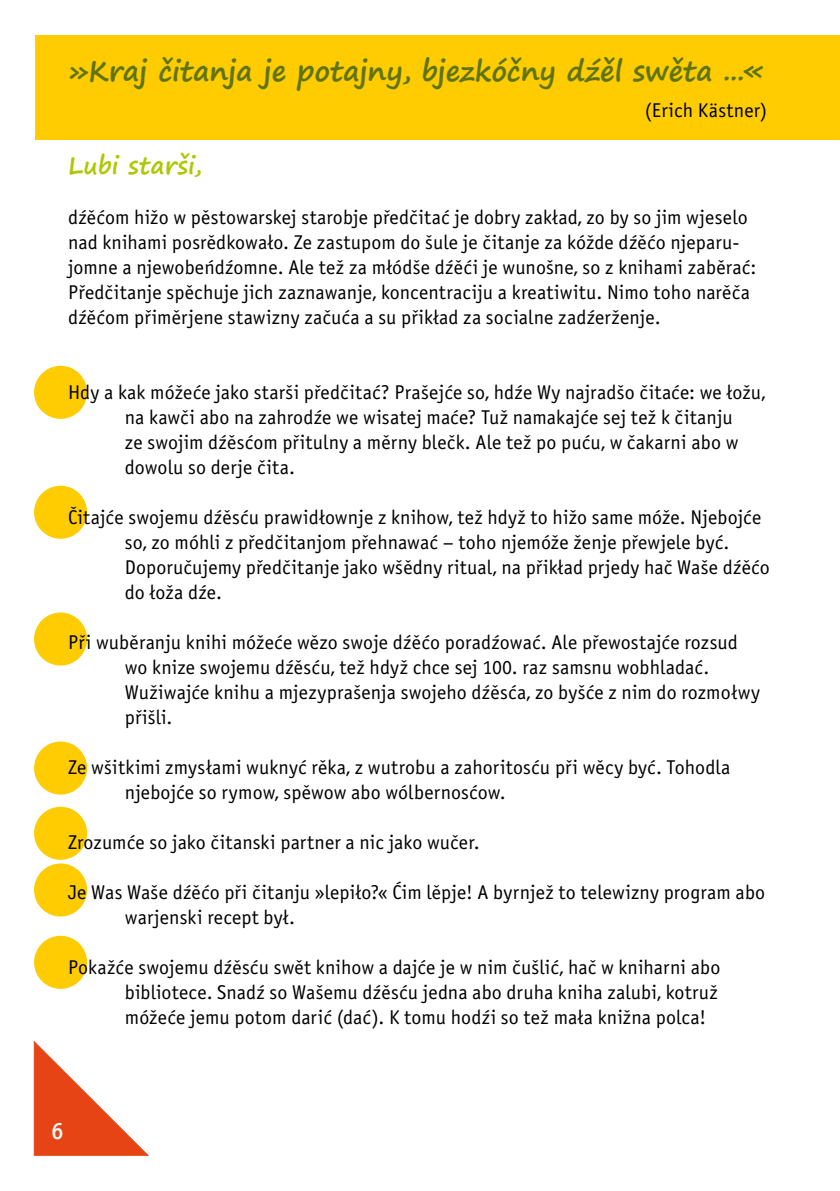
<style>
.page{position:relative;width:840px;height:1191px;background:#fff}
.page>*{position:absolute;margin:0;border:0;box-sizing:border-box;transform-origin:0 0}
.t1{font:700 28px "Segoe Print";letter-spacing:-.005em;color:#5f7311}
.t2{font:700 24px "Segoe Print";letter-spacing:.01em;color:#afc700}
.t3{font:24px "Officina Sans Medium E";color:#fff}
.t4{font:20px/25px "Officina Sans Book E";letter-spacing:.005em;color:#000}
</style>
<div class="page">
<svg style="left:34px;top:1041px;width:114px;height:114px"></svg>
<div style="left:35px;top:35px;width:804px;height:104px;background:#fecc00"></div>
<div style="left:34px;top:366px;width:53px;height:53px;background:#fecc00;border-radius:50%"></div>
<div style="left:34px;top:486px;width:53px;height:53px;background:#fecc00;border-radius:50%"></div>
<div style="left:34px;top:612px;width:53px;height:53px;background:#fecc00;border-radius:50%"></div>
<div style="left:34px;top:741px;width:53px;height:53px;background:#fecc00;border-radius:50%"></div>
<div style="left:34px;top:806px;width:53px;height:54px;background:#fecc00;border-radius:50%"></div>
<div style="left:34px;top:863px;width:53px;height:53px;background:#fecc00;border-radius:50%"></div>
<div style="left:34px;top:935px;width:53px;height:53px;background:#fecc00;border-radius:50%"></div>
<h1 class="t1" style="left:68px;top:45px;width:696px">»Kraj čitanja je potajny, bjezkóčny dźěl swěta ...«</h1>
<p class="t4" style="left:644px;top:97px;width:124px">(Erich Kästner)</p>
<p class="t2" style="left:68px;top:143px;width:135px">Lubi starši,</p>
<p class="t4" style="left:68px;top:204px;width:689px">dźěćom hižo w pěstowarskej starobje předčitać je dobry zakład, zo by so jim wjeselo nad knihami posrědkowało. Ze zastupom do šule je čitanje za kóžde dźěćo njeparu&shy;jomne a njewobeńdźomne. Ale tež za młódše dźěći je wunošne, so z knihami zaběrać:<br>Předčitanje spěchuje jich zaznawanje, koncentraciju a kreatiwitu. Nimo toho narěča dźěćom přiměrjene stawizny začuća a su přikład za socialne zadźerženje.</p>
<p class="t4" style="left:125px;top:379px;width:641px;text-indent:-57px">Hdy a kak móžeće jako starši předčitać? Prašejće so, hdźe Wy najradšo čitaće: we łožu, na kawči abo na zahrodźe we wisatej maće? Tuž namakajće sej tež k čitanju<br>ze swojim dźěsćom přitulny a měrny blečk. Ale tež po puću, w čakarni abo w dowolu so derje čita.</p>
<p class="t4" style="left:125px;top:504px;width:646px;text-indent:-57px">Čitajće swojemu dźěsću prawidłownje z knihow, tež hdyž to hižo same móže. Njebojće so, zo móhli z předčitanjom přehnawać – toho njemóže ženje přewjele być.<br>Doporučujemy předčitanje jako wšědny ritual, na přikład prjedy hač Waše dźěćo do łoža dźe.</p>
<p class="t4" style="left:125px;top:629px;width:636px;text-indent:-57px">Při wuběranju knihi móžeće wězo swoje dźěćo poradźować. Ale přewostajće rozsud wo knize swojemu dźěsću, tež hdyž chce sej 100. raz samsnu wobhladać.<br>Wužiwajće knihu a mjezyprašenja swojeho dźěsća, zo byšće z nim do rozmołwy přišli.</p>
<p class="t4" style="left:125px;top:754px;width:606px;text-indent:-57px">Ze wšitkimi zmysłami wuknyć rěka, z wutrobu a zahoritosću při wěcy być. Tohodla njebojće so rymow, spěwow abo wólbernosćow.</p>
<p class="t4" style="left:68px;top:829px;width:413px">Zrozumće so jako čitanski partner a nic jako wučer.</p>
<p class="t4" style="left:125px;top:879px;width:641px;text-indent:-57px">Je Was Waše dźěćo při čitanju »lepiło?« Ćim lěpje! A byrnjež to telewizny program abo warjenski recept był.</p>
<p class="t4" style="left:125px;top:954px;width:596px;text-indent:-57px">Pokažće swojemu dźěsću swět knihow a dajće je w nim čušlić, hač w kniharni abo bibliotece. Snadź so Wašemu dźěsću jedna abo druha kniha zalubi, kotruž móžeće jemu potom darić (dać). K tomu hodźi so tež mała knižna polca!</p>
<p class="t3" style="left:51px;top:1117px;width:14px">6</p>
</div>
